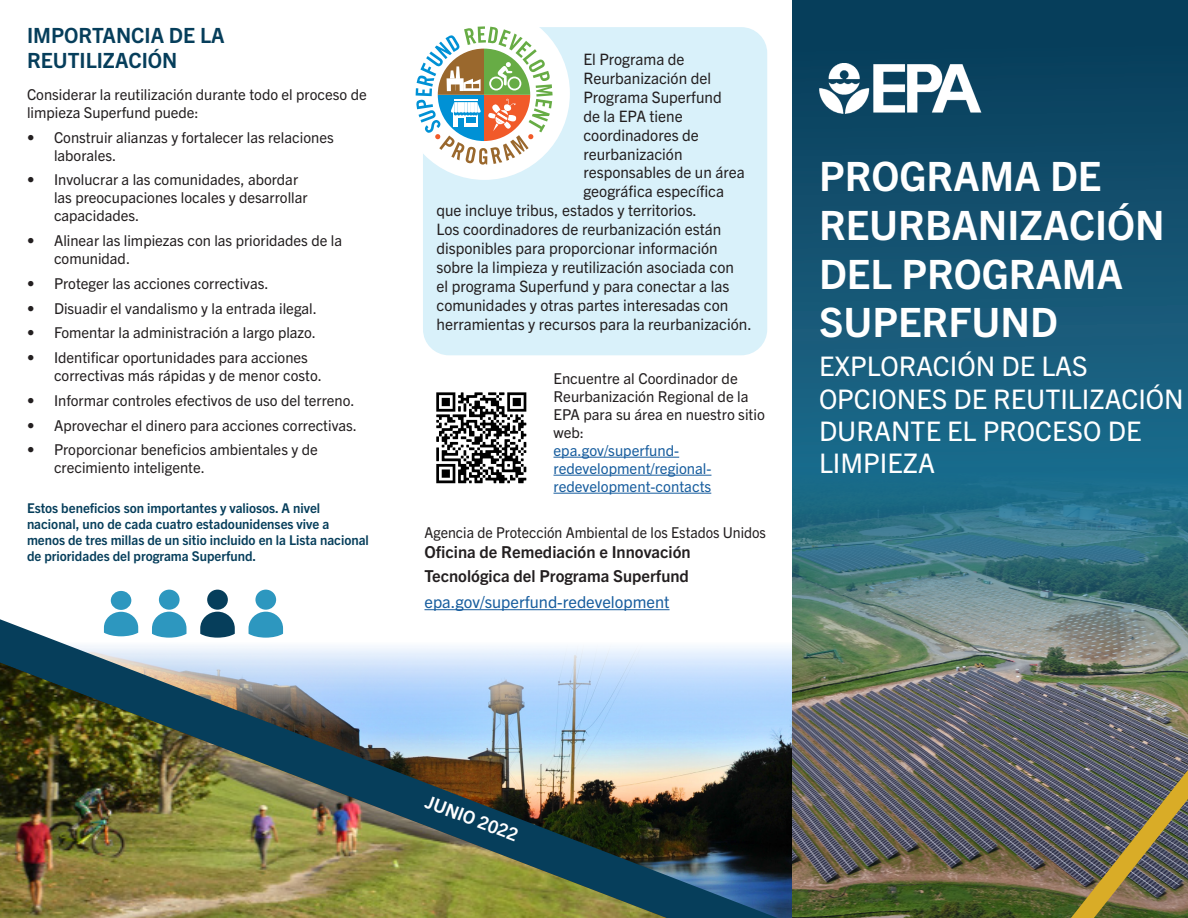
<style>
.page{position:relative;width:1188px;height:918px;background:#fff}
.page>*{position:absolute;margin:0;border:0;box-sizing:border-box;transform-origin:0 0}
.t1{font:700 40.5px/48.6px "Trade Gothic Next LT Pro";color:#fff}
.t2{font:27px/32.4px "Trade Gothic Next LT Pro";color:#fff}
.t3{font:700 21px/25.2px "Trade Gothic Next LT Pro";color:#063e5b}
.t4{font:700 18px "Trade Gothic Next LT Pro";color:#fff}
.t5{font:700 16.5px/23.4px "Trade Gothic Next LT Pro";color:#231f20}
.t6{font:16.5px "Trade Gothic Next LT Pro";color:#175d9e}
.t7{font:15.75px "Trade Gothic Next LT Pro";color:#231f20}
.t8{font:15px/18px "Trade Gothic Next LT Pro";color:#231f20}
.t9{font:15px/18px "Trade Gothic Next LT Pro";color:#175d9e}
.t10{font:15px "Trade Gothic Next LT Pro";color:#231f20;scale:.95 1}
.t11{font:700 13.5px/16.2px "Trade Gothic Next LT Pro";color:#063e5b}
</style>
<div class="page">
<svg style="left:792px;top:0;width:396px;height:468px;background:#125271"></svg>
<img style="left:819px;top:63px;width:169px;height:53px">
<img style="left:792px;top:468px;width:396px;height:450px">
<img style="left:970px;top:580px;width:218px;height:338px">
<svg style="left:0;top:619px;width:778px;height:299px"></svg>
<img style="left:0;top:663px;width:667px;height:255px">
<div style="left:423px;top:27px;width:344px;height:328px;background:#d9f1fa;border-radius:26px"></div>
<div style="left:399px;top:7px;width:171px;height:173px;background:#fff;border-radius:50%"></div>
<svg style="left:416px;top:26px;width:137px;height:139px"></svg>
<hr style="left:454px;top:99px;width:23px;height:2px;background:#fff">
<div style="left:466px;top:118px;width:10px;height:5px;background:#0091d5"></div>
<hr style="left:554px;top:457px;width:125px;height:1px;background:#175d9e">
<hr style="left:554px;top:475px;width:157px;height:1px;background:#175d9e">
<hr style="left:554px;top:493px;width:157px;height:1px;background:#175d9e">
<img style="left:436px;top:392px;width:91px;height:92px">
<hr style="left:424px;top:609px;width:246px;height:1px;background:#175d9e">
<div style="left:159px;top:590px;width:21px;height:20px;background:#2d97bf;border-radius:50%"></div>
<svg style="left:152px;top:612px;width:35px;height:26px"></svg>
<div style="left:111px;top:591px;width:20px;height:19px;background:#2d97bf;border-radius:50%"></div>
<svg style="left:104px;top:612px;width:34px;height:24px"></svg>
<div style="left:207px;top:590px;width:21px;height:20px;background:#063e5b;border-radius:50%"></div>
<svg style="left:200px;top:612px;width:35px;height:26px"></svg>
<div style="left:255px;top:590px;width:21px;height:20px;background:#2d97bf;border-radius:50%"></div>
<svg style="left:249px;top:612px;width:34px;height:26px"></svg>
<p class="t3" style="left:27px;top:22px;width:199px">IMPORTANCIA DE LA<br>REUTILIZACIÓN</p>
<p class="t8" style="left:27px;top:84px;width:341px">Considerar la reutilización durante todo el proceso de limpieza Superfund puede:</p>
<p class="t8" style="left:54px;top:127px;width:281px;text-indent:-27px">• Construir alianzas y fortalecer las relaciones laborales.</p>
<p class="t8" style="left:54px;top:170px;width:255px;text-indent:-27px">• Involucrar a las comunidades, abordar las preocupaciones locales y desarrollar capacidades.</p>
<p class="t8" style="left:54px;top:231px;width:290px;text-indent:-27px">• Alinear las limpiezas con las prioridades de la comunidad.</p>
<p class="t8" style="left:27px;top:273px;width:243px">• Proteger las acciones correctivas.</p>
<p class="t8" style="left:27px;top:298px;width:292px">• Disuadir el vandalismo y la entrada ilegal.</p>
<p class="t8" style="left:27px;top:323px;width:291px">• Fomentar la administración a largo plazo.</p>
<p class="t8" style="left:54px;top:348px;width:269px;text-indent:-27px">• Identificar oportunidades para acciones correctivas más rápidas y de menor costo.</p>
<p class="t8" style="left:27px;top:390px;width:329px">• Informar controles efectivos de uso del terreno.</p>
<p class="t8" style="left:27px;top:415px;width:332px">• Aprovechar el dinero para acciones correctivas.</p>
<p class="t8" style="left:54px;top:440px;width:265px;text-indent:-27px">• Proporcionar beneficios ambientales y de crecimiento inteligente.</p>
<p class="t11" style="left:27px;top:499px;width:343px">Estos beneficios son importantes y valiosos. A nivel nacional, uno de cada cuatro estadounidenses vive a menos de tres millas de un sitio incluido en la Lista nacional de prioridades del programa Superfund.</p>
<p class="t7" style="left:583px;top:48px;width:103px">El Programa de</p>
<p class="t7" style="left:583px;top:67px;width:129px">Reurbanización del</p>
<p class="t7" style="left:583px;top:86px;width:140px">Programa Superfund</p>
<p class="t7" style="left:583px;top:105px;width:101px">de la EPA tiene</p>
<p class="t7" style="left:583px;top:124px;width:117px">coordinadores de</p>
<p class="t7" style="left:583px;top:143px;width:101px">reurbanización</p>
<p class="t7" style="left:583px;top:162px;width:163px">responsables de un área</p>
<p class="t7" style="left:583px;top:181px;width:142px">geográfica específica</p>
<p class="t7" style="left:436px;top:200px;width:262px">que incluye tribus, estados y territorios.</p>
<p class="t7" style="left:436px;top:218px;width:286px">Los coordinadores de reurbanización están</p>
<p class="t7" style="left:436px;top:237px;width:283px">disponibles para proporcionar información</p>
<p class="t7" style="left:436px;top:256px;width:299px">sobre la limpieza y reutilización asociada con</p>
<p class="t7" style="left:436px;top:275px;width:294px">el programa Superfund y para conectar a las</p>
<p class="t7" style="left:436px;top:294px;width:293px">comunidades y otras partes interesadas con</p>
<p class="t7" style="left:436px;top:313px;width:317px">herramientas y recursos para la reurbanización.</p>
<p class="t8" style="left:554px;top:368px;width:213px">Encuentre al Coordinador de<br>Reurbanización Regional de la<br>EPA para su área en nuestro sitio web:</p>
<p class="t9" style="left:554px;top:440px;width:159px">epa.gov/superfund&shy;redevelopment/regional&shy;redevelopment-contacts</p>
<p class="t10" style="left:424px;top:522px;width:361px">Agencia de Protección Ambiental de los Estados Unidos</p>
<p class="t5" style="left:425px;top:539px;width:268px">Oficina de Remediación e Innovación<br>Tecnológica del Programa Superfund</p>
<p class="t6" style="left:424px;top:591px;width:247px">epa.gov/superfund-redevelopment</p>
<p class="t1" style="left:819px;top:150px;width:347px">PROGRAMA DE<br>REURBANIZACIÓN<br>DEL PROGRAMA<br>SUPERFUND</p>
<p class="t2" style="left:819px;top:348px;width:366px">EXPLORACIÓN DE LAS<br>OPCIONES DE REUTILIZACIÓN<br>DURANTE EL PROCESO DE<br>LIMPIEZA</p>
<p class="t4" style="left:431px;top:789px;width:99px;rotate:21deg">JUNIO 2022</p>
</div>
